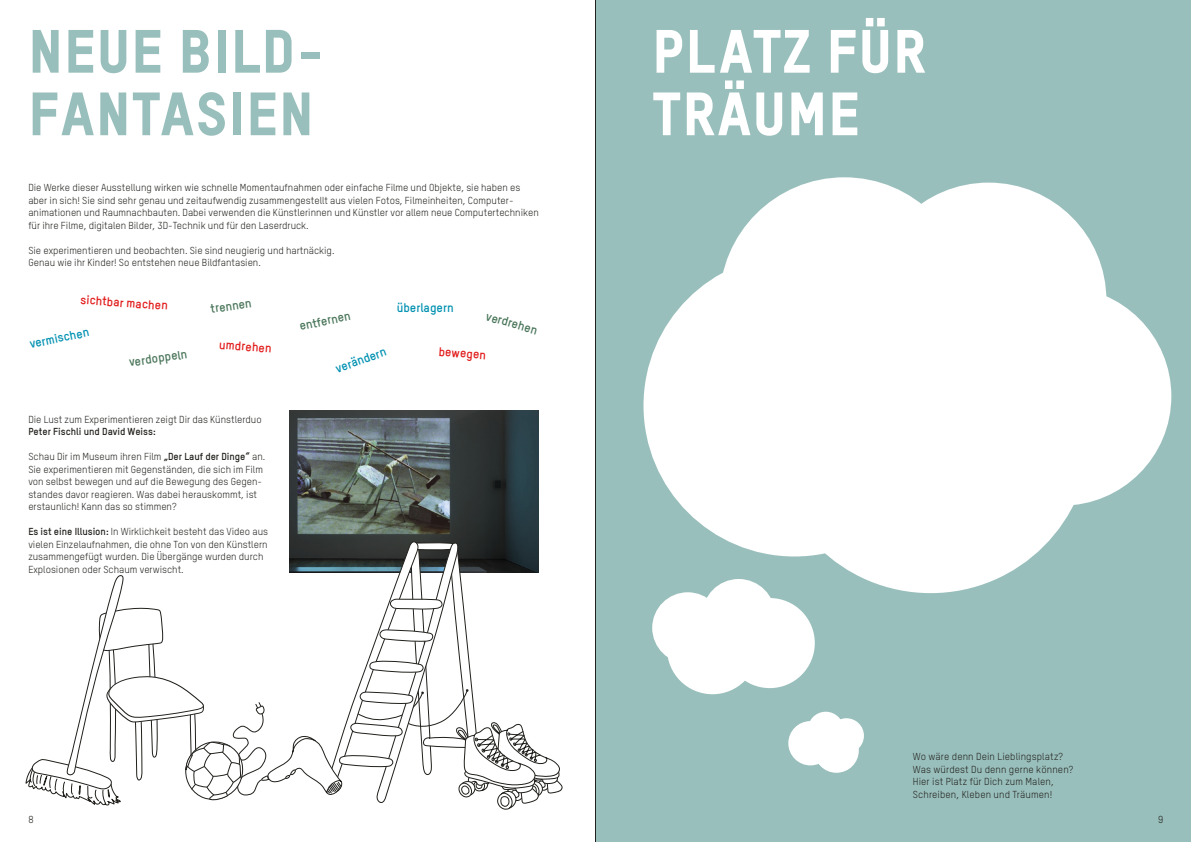
<style>
.page{position:relative;width:1191px;height:842px;background:#fff}
.page>*{position:absolute;margin:0;border:0;box-sizing:border-box;transform-origin:0 0}
.t1{font:60px/62.5px "TSTARPRO Headline";letter-spacing:.02em;color:#99bfbc}
.t2{font:60px/62.5px "TSTARPRO Headline";letter-spacing:.02em;color:#fff}
.t3{font:700 12.3px "TSTARPRO";color:#497559}
.t4{font:700 12.3px "TSTARPRO";color:#0091b1}
.t5{font:700 12.3px "TSTARPRO";color:#e21d1d}
.t6{font:10px/12.5px "TSTARPRO";color:#21201c}
.t7{font:700 10px "TSTARPRO";color:#21201c}
.s1{font-weight:700}
</style>
<div class="page">
<div style="left:595px;top:0;width:596px;height:842px;background:#99bfbc"></div>
<img style="left:289px;top:410px;width:250px;height:130px">
<div style="left:871px;top:183px;width:235px;height:235px;background:#fff;border-radius:50%"></div>
<div style="left:719px;top:177px;width:250px;height:250px;background:#fff;border-radius:50%"></div>
<div style="left:643px;top:255px;width:302px;height:301px;background:#fff;border-radius:50%"></div>
<div style="left:770px;top:273px;width:320px;height:320px;background:#fff;border-radius:50%"></div>
<div style="left:952px;top:287px;width:219px;height:219px;background:#fff;border-radius:50%"></div>
<div style="left:702px;top:579px;width:73px;height:73px;background:#fff;border-radius:50%"></div>
<div style="left:724px;top:598px;width:90px;height:90px;background:#fff;border-radius:50%"></div>
<div style="left:667px;top:603px;width:91px;height:91px;background:#fff;border-radius:50%"></div>
<div style="left:652px;top:592px;width:71px;height:71px;background:#fff;border-radius:50%"></div>
<div style="left:808px;top:712px;width:35px;height:35px;background:#fff;border-radius:50%"></div>
<div style="left:788px;top:721px;width:44px;height:44px;background:#fff;border-radius:50%"></div>
<div style="left:814px;top:728px;width:45px;height:45px;background:#fff;border-radius:50%"></div>
<div style="left:829px;top:718px;width:35px;height:35px;background:#fff;border-radius:50%"></div>
<svg style="left:25px;top:540px;width:538px;height:270px"></svg>
<hr style="left:595px;top:0;width:1px;height:842px;background:#21201c">
<h1 class="t1" style="left:28px;top:19px;width:297px">NEUE BILD-<br>FANTASIEN</h1>
<h1 class="t2" style="left:652px;top:19px;width:276px">PLATZ FÜR<br>TRÄUME</h1>
<p class="t6" style="left:28px;top:182px;width:512px">Die Werke dieser Ausstellung wirken wie schnelle Momentaufnahmen oder einfache Filme und Objekte, sie haben es aber in sich! Sie sind sehr genau und zeitaufwendig zusammengestellt aus vielen Fotos, Filmeinheiten, Computer&shy;animationen und Raumnachbauten. Dabei verwenden die Künstlerinnen und Künstler vor allem neue Computertechniken für ihre Filme, digitalen Bilder, 3D-Technik und für den Laserdruck.</p>
<p class="t6" style="left:28px;top:244px;width:308px">Sie experimentieren und beobachten. Sie sind neugierig und hartnäckig.<br>Genau wie ihr Kinder! So entstehen neue Bildfantasien.</p>
<p class="t5" style="left:81px;top:292px;width:89px;rotate:4deg">sichtbar machen</p>
<p class="t4" style="left:28px;top:336px;width:62px;rotate:-12deg">vermischen</p>
<p class="t3" style="left:128px;top:354px;width:60px;rotate:-8deg">verdoppeln</p>
<p class="t3" style="left:210px;top:301px;width:43px;rotate:-8deg">trennen</p>
<p class="t5" style="left:220px;top:337px;width:54px;rotate:4deg">umdrehen</p>
<p class="t6" style="left:28px;top:413px;width:235px">Die Lust zum Experimentieren zeigt Dir das Künstlerduo</p>
<p class="t7" style="left:28px;top:425px;width:129px">Peter Fischli und David Weiss:</p>
<p class="t6" style="left:28px;top:450px;width:238px">Schau Dir im Museum ihren Film <span class="s1">„Der Lauf der Dinge“</span> an.<br>Sie experimentieren mit Gegenständen, die sich im Film von selbst bewegen und auf die Bewegung des Gegen&shy;standes davor reagieren. Was dabei herauskommt, ist erstaunlich! Kann das so stimmen?</p>
<p class="t6" style="left:28px;top:525px;width:241px"><span class="s1">Es ist eine Illusion:</span> In Wirklichkeit besteht das Video aus vielen Einzelaufnahmen, die ohne Ton von den Künstlern zusammengefügt wurden. Die Übergänge wurden durch Explosionen oder Schaum verwischt.</p>
<p class="t4" style="left:397px;top:300px;width:58px">überlagern</p>
<p class="t3" style="left:298px;top:318px;width:53px;rotate:-12deg">entfernen</p>
<p class="t3" style="left:488px;top:308px;width:54px;rotate:16deg">verdrehen</p>
<p class="t4" style="left:333px;top:362px;width:54px;rotate:-20deg">verändern</p>
<p class="t5" style="left:439px;top:344px;width:49px;rotate:4deg">bewegen</p>
<p class="t6" style="left:913px;top:750px;width:162px">Wo wäre denn Dein Lieblingsplatz?<br>Was würdest Du denn gerne können?<br>Hier ist Platz für Dich zum Malen, Schreiben, Kleben und Träumen!</p>
<p class="t6" style="left:28px;top:813px;width:7px">8</p>
<p class="t6" style="left:1158px;top:813px;width:7px">9</p>
</div>
